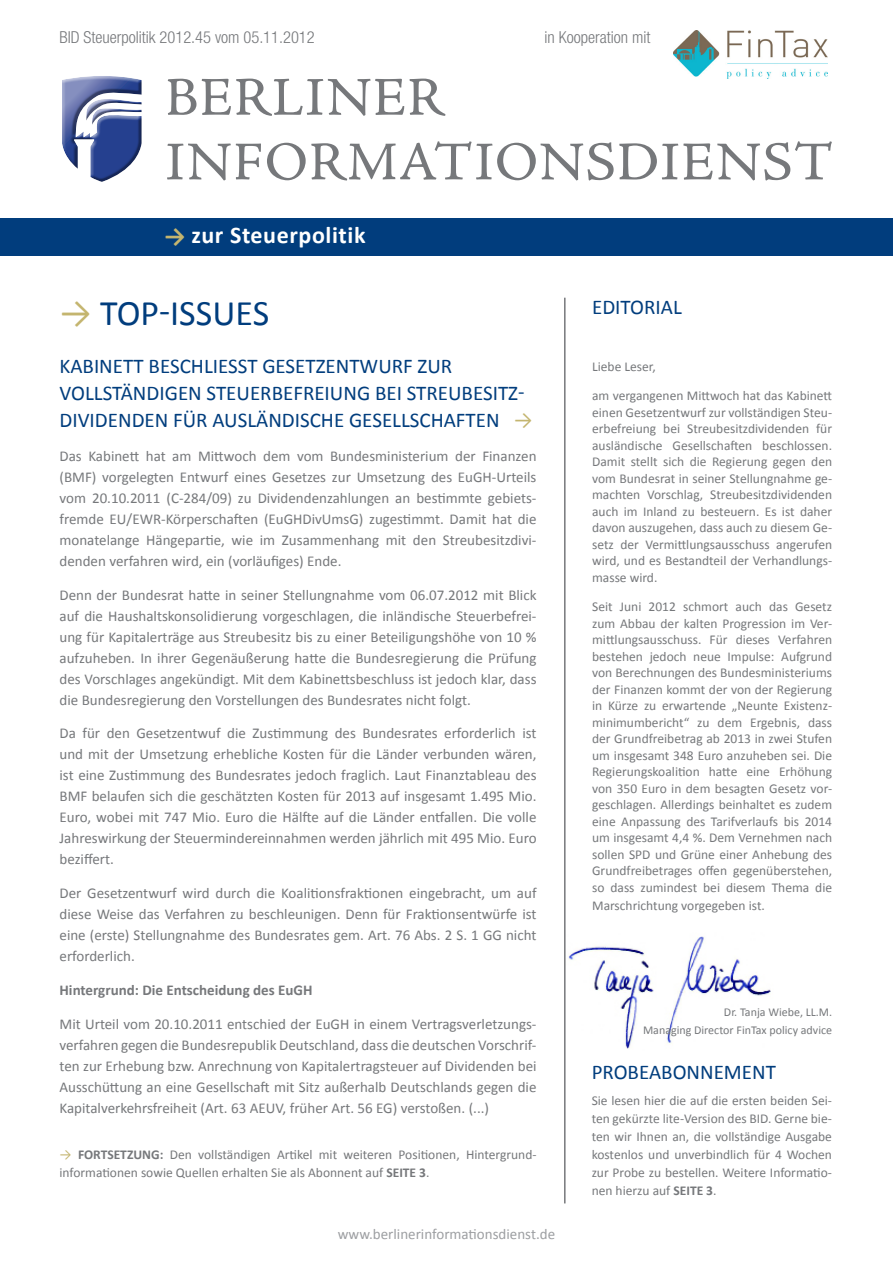
<style>
.page{position:relative;width:893px;height:1263px;background:#fff}
.page>*{position:absolute;margin:0;border:0;box-sizing:border-box;transform-origin:0 0}
.t1{font:53.85px "Adobe Jenson Pro Capt";letter-spacing:.015em;color:#76787b}
.t2{font:36px "Calibri";color:#013d7d}
.t3{font:700 24px "Calibri";letter-spacing:.025em;color:#fff}
.Überschrift{font:21px/27px "Calibri";color:#013d7d}
.t4{font:300 condensed 16.5px "Helvetica Neue";color:#76787b}
.Toptext{font:15px/21px "Calibri";color:#76787b;text-align:justify}
.Toptext-2{font:700 15px "Calibri";color:#76787b}
.t5{font:15px "Calibri";color:#9d9fa2}
.Contenttext{font:13.5px/16.5px "Calibri";color:#76787b;text-align:justify}
.Toptext-3{font:13.5px/18px "Calibri";color:#76787b}
.Contenttext-2{font:12px/18px "Calibri";color:#76787b;text-align:right}
.s1{color:#c4b56f}
.s2{font-weight:700}
</style>
<div class="page">
<div style="left:61px;top:74px;width:82px;height:106px;background:#fff;opacity:.75"></div>
<div style="left:62px;top:79px;width:81px;height:105px;background:#76787b;opacity:.75"></div>
<div style="left:0;top:218px;width:893px;height:38px;background:#013d7d"></div>
<img style="left:673px;top:31px;width:154px;height:48px">
<img style="left:568px;top:936px;width:203px;height:113px">
<hr style="left:564px;top:298px;width:2px;height:905px;background:#76787b">
<p class="t4" style="left:60px;top:28px;width:257px">BID Steuerpolitik 2012.45 vom 05.11.2012</p>
<p class="t4" style="left:544px;top:28px;width:107px">in Kooperation mit</p>
<p class="t1" style="left:165px;top:65px;width:281px">BERLINER</p>
<p class="t1" style="left:165px;top:130px;width:670px">INFORMATIONSDIENST</p>
<p class="t3" style="left:164px;top:220px;width:203px"><span class="s1">→</span> zur Steuerpolitik</p>
<p class="t2" style="left:60px;top:290px;width:211px"><span class="s1">→</span> TOP-ISSUES</p>
<p class="Überschrift" style="left:592px;top:292px;width:91px">EDITORIAL</p>
<p class="Contenttext" style="left:592px;top:358px;width:65px">Liebe Leser,</p>
<p class="Contenttext" style="left:592px;top:387px;width:242px">am vergangenen Mittwoch hat das Kabinett einen Gesetzentwurf zur vollständigen Steu&shy;erbefreiung bei Streubesitzdividenden für ausländische Gesellschaften beschlossen.<br>Damit stellt sich die Regierung gegen den vom Bundesrat in seiner Stellungnahme ge&shy;machten Vorschlag, Streubesitzdividenden auch im Inland zu besteuern. Es ist daher davon auszugehen, dass auch zu diesem Ge&shy;setz der Vermittlungsausschuss angerufen wird, und es Bestandteil der Verhandlungs&shy;masse wird.</p>
<p class="Contenttext" style="left:592px;top:598px;width:242px">Seit Juni 2012 schmort auch das Gesetz zum Abbau der kalten Progression im Ver&shy;mittlungsausschuss. Für dieses Verfahren bestehen jedoch neue Impulse: Aufgrund von Berechnungen des Bundesministeriums der Finanzen kommt der von der Regierung in Kürze zu erwartende „Neunte Existenz&shy;minimumbericht“ zu dem Ergebnis, dass der Grundfreibetrag ab 2013 in zwei Stufen um insgesamt 348 Euro anzuheben sei. Die Regierungskoalition hatte eine Erhöhung von 350 Euro in dem besagten Gesetz vor&shy;geschlagen. Allerdings beinhaltet es zudem eine Anpassung des Tarifverlaufs bis 2014 um insgesamt 4,4 %. Dem Vernehmen nach sollen SPD und Grüne einer Anhebung des Grundfreibetrages offen gegenüberstehen, so dass zumindest bei diesem Thema die</p>
<p class="Contenttext" style="left:592px;top:896px;width:174px">Marschrichtung vorgegeben ist.</p>
<p class="Überschrift" style="left:60px;top:351px;width:475px">KABINETT BESCHLIESST GESETZENTWURF ZUR<br>VOLLSTÄNDIGEN STEUERBEFREIUNG BEI STREUBESITZ-<br>DIVIDENDEN FÜR AUSLÄNDISCHE GESELLSCHAFTEN <span class="s1">→</span></p>
<p class="Toptext" style="left:60px;top:444px;width:478px">Das Kabinett hat am Mittwoch dem vom Bundesministerium der Finanzen (BMF) vorgelegten Entwurf eines Gesetzes zur Umsetzung des EuGH-Urteils vom 20.10.2011 (C-284/09) zu Dividendenzahlungen an bestimmte gebiets&shy;fremde EU/EWR-Körperschaften (EuGHDivUmsG) zugestimmt. Damit hat die monatelange Hängepartie, wie im Zusammenhang mit den Streubesitzdivi&shy;denden verfahren wird, ein (vorläufiges) Ende.</p>
<p class="Toptext" style="left:60px;top:583px;width:478px">Denn der Bundesrat hatte in seiner Stellungnahme vom 06.07.2012 mit Blick auf die Haushaltskonsolidierung vorgeschlagen, die inländische Steuerbefrei&shy;ung für Kapitalerträge aus Streubesitz bis zu einer Beteiligungshöhe von 10 % aufzuheben. In ihrer Gegenäußerung hatte die Bundesregierung die Prüfung des Vorschlages angekündigt. Mit dem Kabinettsbeschluss ist jedoch klar, dass die Bundesregierung den Vorstellungen des Bundesrates nicht folgt.</p>
<p class="Toptext" style="left:60px;top:722px;width:479px">Da für den Gesetzentwuf die Zustimmung des Bundesrates erforderlich ist und mit der Umsetzung erhebliche Kosten für die Länder verbunden wären, ist eine Zustimmung des Bundesrates jedoch fraglich. Laut Finanztableau des BMF belaufen sich die geschätzten Kosten für 2013 auf insgesamt 1.495 Mio.<br>Euro, wobei mit 747 Mio. Euro die Hälfte auf die Länder entfallen. Die volle Jahreswirkung der Steuermindereinnahmen werden jährlich mit 495 Mio. Euro beziffert.</p>
<p class="Toptext" style="left:60px;top:882px;width:478px">Der Gesetzentwurf wird durch die Koalitionsfraktionen eingebracht, um auf diese Weise das Verfahren zu beschleunigen. Denn für Fraktionsentwürfe ist eine (erste) Stellungnahme des Bundesrates gem. Art. 76 Abs. 2 S. 1 GG nicht erforderlich.</p>
<p class="Toptext-2" style="left:60px;top:980px;width:254px">Hintergrund: Die Entscheidung des EuGH</p>
<p class="Toptext" style="left:60px;top:1012px;width:478px">Mit Urteil vom 20.10.2011 entschied der EuGH in einem Vertragsverletzungs&shy;verfahren gegen die Bundesrepublik Deutschland, dass die deutschen Vorschrif&shy;ten zur Erhebung bzw. Anrechnung von Kapitalertragsteuer auf Dividenden bei Ausschüttung an eine Gesellschaft mit Sitz außerhalb Deutschlands gegen die Kapitalverkehrsfreiheit (Art. 63 AEUV, früher Art. 56 EG) verstoßen. (...)</p>
<p class="Toptext-3" style="left:60px;top:1145px;width:478px"><span class="s1">→</span> <span class="s2">FORTSETZUNG:</span> Den vollständigen Artikel mit weiteren Positionen, Hintergrund&shy;informationen sowie Quellen erhalten Sie als Abonnent auf <span class="s2">SEITE 3</span>.</p>
<p class="Contenttext-2" style="left:643px;top:1002px;width:191px">Dr. Tanja Wiebe, LL.M.<br>Managing Director FinTax policy advice</p>
<p class="Überschrift" style="left:592px;top:1057px;width:186px">PROBEABONNEMENT</p>
<p class="Contenttext" style="left:592px;top:1091px;width:242px;line-height:18px">Sie lesen hier die auf die ersten beiden Sei&shy;ten gekürzte lite-Version des BID. Gerne bie&shy;ten wir Ihnen an, die vollständige Ausgabe kostenlos und unverbindlich für 4 Wochen zur Probe zu bestellen. Weitere Informatio&shy;nen hierzu auf <span class="s2">SEITE 3</span>.</p>
<p class="t5" style="left:338px;top:1224px;width:219px">www.berlinerinformationsdienst.de</p>
</div>
